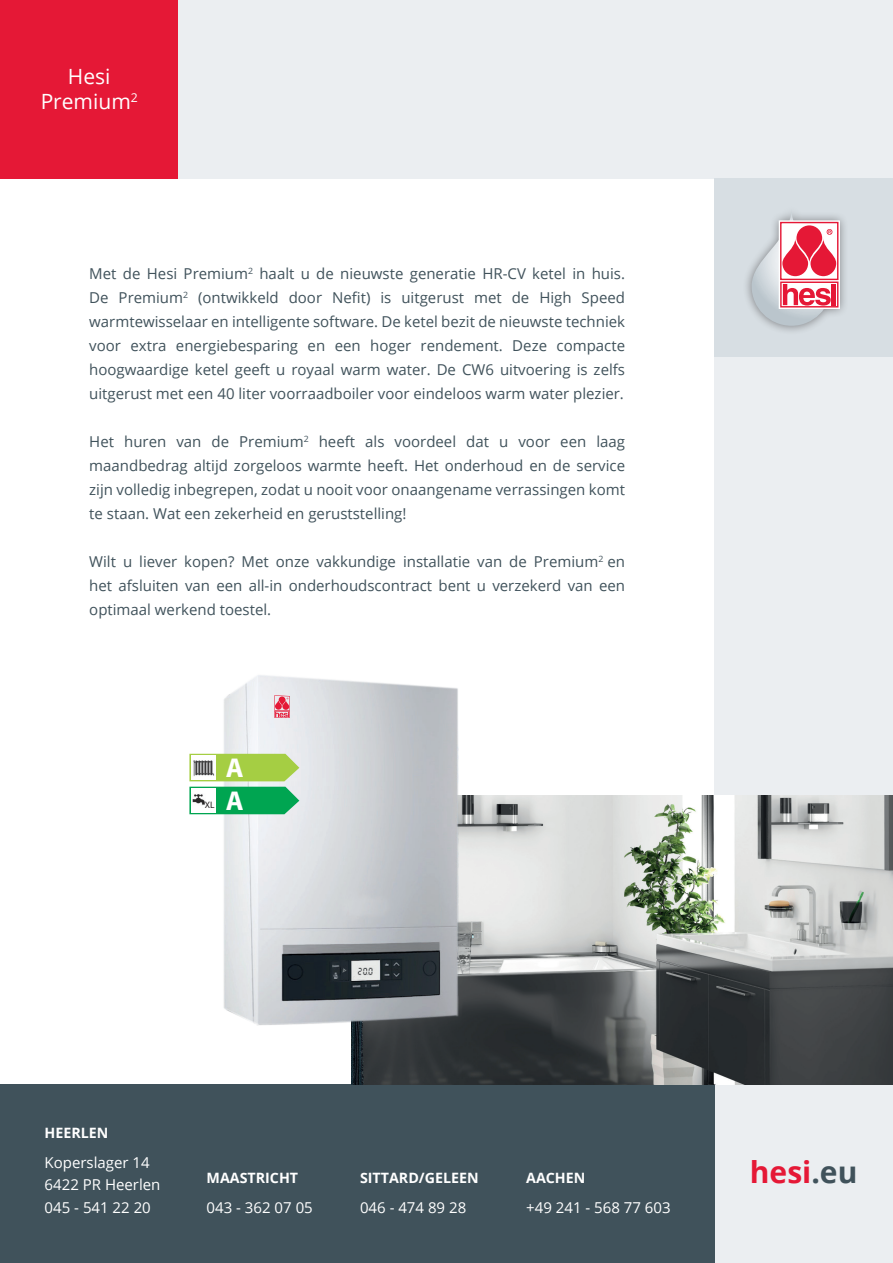
<style>
.page{position:relative;width:893px;height:1263px;background:#fff}
.page>*{position:absolute;margin:0;border:0;box-sizing:border-box;transform-origin:0 0}
.t1{font:700 30px "Open Sans";color:#e51836}
.t2{font:700 27.3px "Myriad Pro";color:#fff}
.t3{font:21px/25.2px "Open Sans";color:#fff;text-align:center}
.t4{font:15px/24px "Open Sans";color:#40525b;text-align:justify}
.t5{font:15px/22.5px "Open Sans";color:#fff}
.t6{font:700 14.25px "Open Sans";color:#fff}
.t7{font:9.45px "Myriad Pro";color:#231f20}
.s1{color:#40525b}
</style>
<div class="page">
<div style="left:0;top:0;width:179px;height:179px;background:#e51836"></div>
<div style="left:179px;top:0;width:714px;height:179px;background:#ebeef1"></div>
<div style="left:714px;top:357px;width:179px;height:906px;background:#ebeef1"></div>
<div style="left:714px;top:179px;width:179px;height:178px;background:#d7dee3"></div>
<div style="left:742px;top:203px;width:107px;height:132px;background:#231f20;opacity:.5"></div>
<svg style="left:752px;top:209px;width:79px;height:117px"></svg>
<div style="left:779px;top:221px;width:60px;height:87px;background:linear-gradient(to right,#f395a3,#f395a3)"></div>
<div style="left:779px;top:221px;width:60px;height:87px;border:1px solid #fff"></div>
<div style="left:781px;top:282px;width:57px;height:25px;background:#fce9ec"></div>
<div style="left:780px;top:282px;width:58px;height:25px;border:1px solid #e51836"></div>
<svg style="left:783px;top:284px;width:53px;height:22px"></svg>
<div style="left:781px;top:223px;width:57px;height:56px;background:#fff"></div>
<div style="left:780px;top:222px;width:58px;height:58px;border:1px solid #e51836"></div>
<div style="left:796px;top:225px;width:26px;height:38px;background:#e51836;border-radius:13px"></div>
<svg style="left:810px;top:238px;width:26px;height:38px"></svg>
<svg style="left:782px;top:238px;width:26px;height:38px"></svg>
<svg style="left:827px;top:229px;width:5px;height:6px"></svg>
<div style="left:0;top:1084px;width:714px;height:179px;background:#40525b"></div>
<img style="left:352px;top:795px;width:541px;height:289px">
<img style="left:202px;top:675px;width:272px;height:378px">
<svg style="left:274px;top:695px;width:16px;height:23px"></svg>
<svg style="left:189px;top:754px;width:110px;height:27px;background:#aad051"></svg>
<div style="left:191px;top:755px;width:25px;height:25px;background:#fff"></div>
<img style="left:193px;top:760px;width:22px;height:16px">
<svg style="left:189px;top:787px;width:110px;height:27px"></svg>
<h3 class="t3" style="left:41px;top:63px;width:99px">Hesi<br>Premium<sup>2</sup></h3>
<p class="t4" style="left:89px;top:262px;width:537px">Met de Hesi Premium<sup>2</sup> haalt u de nieuwste generatie HR-CV ketel in huis.<br>De Premium<sup>2</sup> (ontwikkeld door Nefit) is uitgerust met de High Speed warmtewisselaar en intelligente software. De ketel bezit de nieuwste techniek voor extra energiebesparing en een hoger rendement. Deze compacte hoogwaardige ketel geeft u royaal warm water. De CW6 uitvoering is zelfs uitgerust met een 40 liter voorraadboiler voor eindeloos warm water plezier.</p>
<p class="t4" style="left:89px;top:430px;width:537px">Het huren van de Premium<sup>2</sup> heeft als voordeel dat u voor een laag maandbedrag altijd zorgeloos warmte heeft. Het onderhoud en de service zijn volledig inbegrepen, zodat u nooit voor onaangename verrassingen komt te staan. Wat een zekerheid en geruststelling!</p>
<p class="t4" style="left:89px;top:550px;width:537px">Wilt u liever kopen? Met onze vakkundige installatie van de Premium<sup>2</sup> en het afsluiten van een all-in onderhoudscontract bent u verzekerd van een optimaal werkend toestel.</p>
<h2 class="t2" style="left:226px;top:749px;width:19px">A</h2>
<p class="t7" style="left:205px;top:798px;width:11px">XL</p>
<h2 class="t2" style="left:226px;top:783px;width:19px">A</h2>
<p class="t6" style="left:45px;top:1122px;width:65px">HEERLEN</p>
<p class="t5" style="left:45px;top:1150px;width:117px">Koperslager 14<br>6422 PR Heerlen<br>045 - 541 22 20</p>
<p class="t6" style="left:207px;top:1167px;width:93px">MAASTRICHT</p>
<p class="t5" style="left:207px;top:1195px;width:108px">043 - 362 07 05</p>
<p class="t6" style="left:360px;top:1167px;width:120px">SITTARD/GELEEN</p>
<p class="t5" style="left:360px;top:1195px;width:108px">046 - 474 89 28</p>
<p class="t6" style="left:526px;top:1167px;width:61px">AACHEN</p>
<p class="t5" style="left:526px;top:1195px;width:146px">+49 241 - 568 77 603</p>
<h1 class="t1" style="left:750px;top:1150px;width:109px">hesi<span class="s1">.eu</span></h1>
</div>
